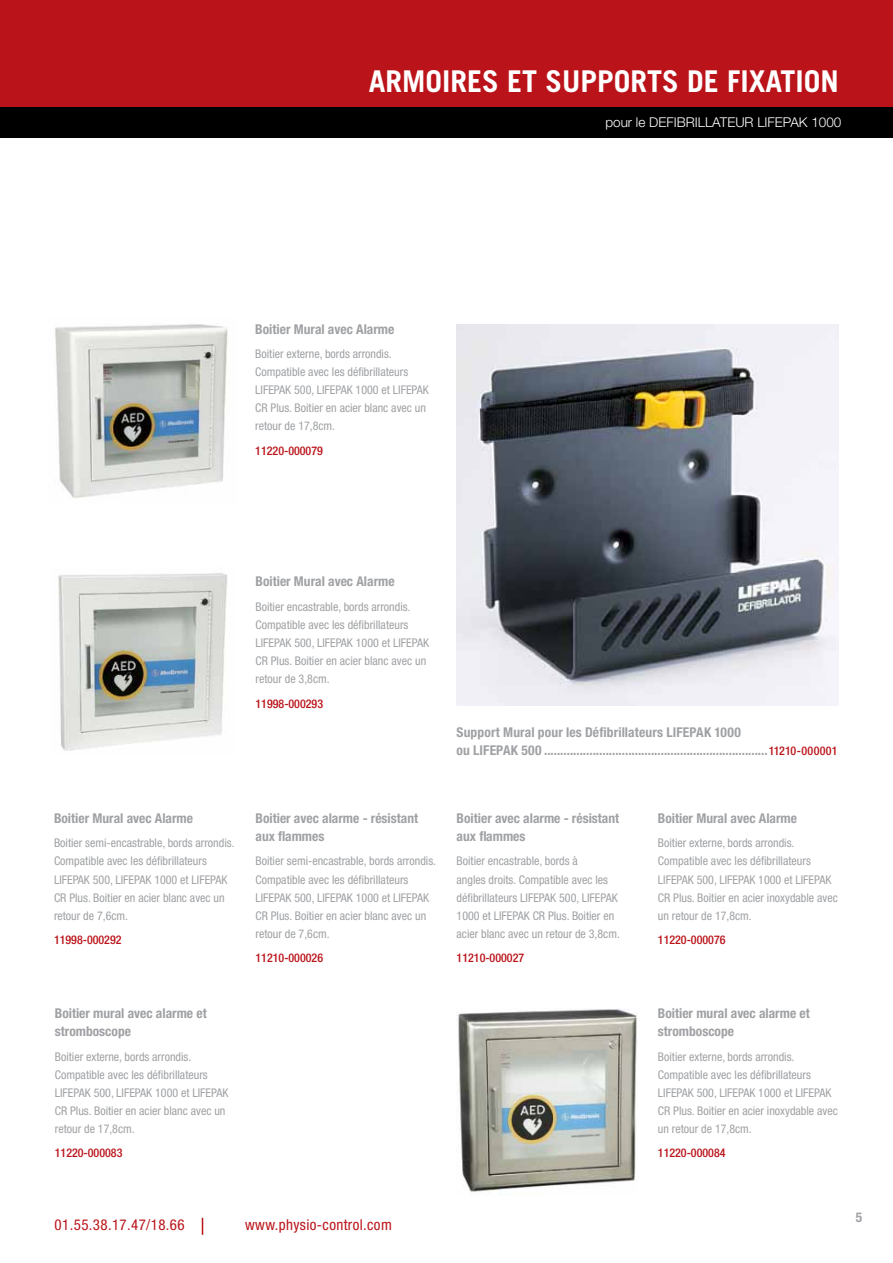
<style>
.page{position:relative;width:893px;height:1263px;background:#fff}
.page>*{position:absolute;margin:0;border:0;box-sizing:border-box;transform-origin:0 0}
.t1{font:700 30px "Trade Gothic LT Std";color:#fff}
.t2{font:condensed 15px "Helvetica Neue LT Std";letter-spacing:.025em;color:#ba141a}
.t3{font:700 condensed 13.5px/18px "Helvetica Neue LT Std";color:#9fa1a4}
.t4{font:300 13.5px "Helvetica Neue LT Std";color:#fff}
.t5{font:condensed 12px/18px "Helvetica Neue LT Std";color:#9fa1a4}
.t6{font:500 condensed 12px "Helvetica Neue LT Std";color:#ba141a}
.s1{font-weight:500;font-size:12px;color:#ba141a}
</style>
<div class="page">
<div style="left:0;top:0;width:893px;height:108px;background:#ba141a"></div>
<div style="left:0;top:107px;width:893px;height:30px;background:#000"></div>
<svg style="left:202px;top:1218px;width:1px;height:17px"></svg>
<img style="left:55px;top:324px;width:173px;height:175px">
<img style="left:58px;top:573px;width:169px;height:178px">
<img style="left:458px;top:1008px;width:179px;height:187px">
<img style="left:457px;top:324px;width:382px;height:381px">
<h1 class="t1" style="left:369px;top:63px;width:472px">ARMOIRES ET SUPPORTS DE FIXATION</h1>
<p class="t4" style="left:605px;top:114px;width:237px">pour le DEFIBRILLATEUR LIFEPAK 1000</p>
<p class="t3" style="left:255px;top:320px;width:141px">Boitier Mural avec Alarme</p>
<p class="t5" style="left:255px;top:345px;width:175px">Boitier externe, bords arrondis.<br>Compatible avec les défibrillateurs<br>LIFEPAK 500, LIFEPAK 1000 et LIFEPAK<br>CR Plus. Boitier en acier blanc avec un retour de 17,8cm.</p>
<p class="t6" style="left:255px;top:444px;width:69px">11220-000079</p>
<p class="t3" style="left:256px;top:572px;width:141px">Boitier Mural avec Alarme</p>
<p class="t5" style="left:256px;top:598px;width:175px">Boitier encastrable, bords arrondis.<br>Compatible avec les défibrillateurs LIFEPAK 500, LIFEPAK 1000 et LIFEPAK CR Plus. Boitier en acier blanc avec un retour de 3,8cm.</p>
<p class="t6" style="left:256px;top:696px;width:69px">11998-000293</p>
<p class="t3" style="left:457px;top:723px;width:382px">Support Mural pour les Défibrillateurs LIFEPAK 1000<br>ou LIFEPAK 500 .....................................................................<span class="s1">11210-000001</span></p>
<p class="t3" style="left:54px;top:809px;width:141px">Boitier Mural avec Alarme</p>
<p class="t5" style="left:54px;top:834px;width:182px">Boitier semi-encastrable, bords arrondis.<br>Compatible avec les défibrillateurs LIFEPAK 500, LIFEPAK 1000 et LIFEPAK CR Plus. Boitier en acier blanc avec un retour de 7,6cm.</p>
<p class="t6" style="left:54px;top:933px;width:69px">11998-000292</p>
<p class="t3" style="left:55px;top:1004px;width:153px">Boitier mural avec alarme et stromboscope</p>
<p class="t5" style="left:55px;top:1047px;width:175px">Boitier externe, bords arrondis.<br>Compatible avec les défibrillateurs<br>LIFEPAK 500, LIFEPAK 1000 et LIFEPAK<br>CR Plus. Boitier en acier blanc avec un retour de 17,8cm.</p>
<p class="t6" style="left:55px;top:1146px;width:69px">11220-000083</p>
<p class="t3" style="left:256px;top:809px;width:164px">Boitier avec alarme - résistant aux flammes</p>
<p class="t5" style="left:256px;top:852px;width:182px">Boitier semi-encastrable, bords arrondis.<br>Compatible avec les défibrillateurs LIFEPAK 500, LIFEPAK 1000 et LIFEPAK CR Plus. Boitier en acier blanc avec un retour de 7,6cm.</p>
<p class="t6" style="left:256px;top:951px;width:69px">11210-000026</p>
<p class="t3" style="left:457px;top:809px;width:164px">Boitier avec alarme - résistant aux flammes</p>
<p class="t5" style="left:457px;top:852px;width:165px">Boitier encastrable, bords à<br>angles droits. Compatible avec les défibrillateurs LIFEPAK 500, LIFEPAK 1000 et LIFEPAK CR Plus. Boitier en acier blanc avec un retour de 3,8cm.</p>
<p class="t6" style="left:457px;top:951px;width:69px">11210-000027</p>
<p class="t2" style="left:55px;top:1216px;width:132px">01.55.38.17.47/18.66</p>
<p class="t2" style="left:245px;top:1216px;width:148px">www.physio-control.com</p>
<p class="t3" style="left:658px;top:809px;width:141px">Boitier Mural avec Alarme</p>
<p class="t5" style="left:658px;top:834px;width:181px">Boitier externe, bords arrondis.<br>Compatible avec les défibrillateurs LIFEPAK 500, LIFEPAK 1000 et LIFEPAK CR Plus. Boitier en acier inoxydable avec un retour de 17,8cm.</p>
<p class="t6" style="left:658px;top:933px;width:69px">11220-000076</p>
<p class="t3" style="left:658px;top:1004px;width:153px">Boitier mural avec alarme et stromboscope</p>
<p class="t5" style="left:658px;top:1047px;width:181px">Boitier externe, bords arrondis.<br>Compatible avec les défibrillateurs LIFEPAK 500, LIFEPAK 1000 et LIFEPAK CR Plus. Boitier en acier inoxydable avec un retour de 17,8cm.</p>
<p class="t6" style="left:658px;top:1146px;width:69px">11220-000084</p>
<p class="t3" style="left:856px;top:1208px;width:8px">5</p>
</div>
